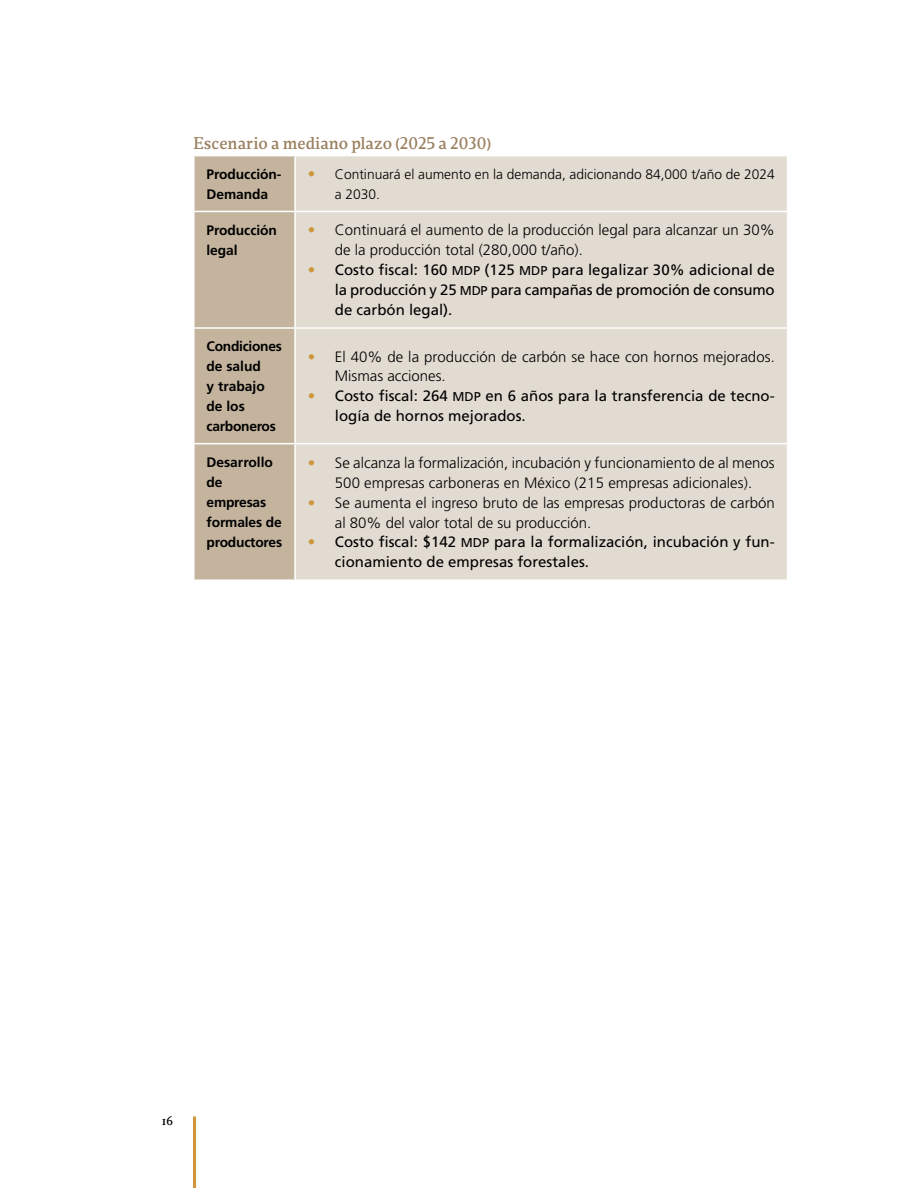
<style>
.page{position:relative;width:918px;height:1188px;background:#fff}
.page>*{position:absolute;margin:0;border:0;box-sizing:border-box;transform-origin:0 0}
.t1{font:500 16.2px "Dorica";color:#997f5d}
.t2{font:300 15px/20px "Frutiger";color:#000}
.t3{font:15px/20px "Frutiger";color:#000}
.t4{font:700 13.8px/20px "Frutiger";letter-spacing:-.005em;color:#000}
.t5{font:300 13.8px/20px "Frutiger";color:#000}
.t6{font:500 12px "Dorica";color:#000}
.s1{font-weight:400;font-size:15px;color:#d1963b}
.s2{font-weight:400;color:#d1963b}
.s3{color:#d1963b}
.s4{font-family:"Frutiger Roman SC850";font-size:12.75px}
</style>
<div class="page">
<hr style="left:193px;top:1116px;width:3px;height:72px;background:#d1963b">
<div style="left:195px;top:156px;width:99px;height:423px;background:#c4b49e"></div>
<div style="left:296px;top:156px;width:491px;height:423px;background:#e2dbd1"></div>
<hr style="left:193px;top:211px;width:102px;height:1px;background:#fff">
<hr style="left:295px;top:211px;width:493px;height:1px;background:#fff">
<hr style="left:193px;top:327px;width:102px;height:2px;background:#fff">
<hr style="left:295px;top:327px;width:493px;height:2px;background:#fff">
<hr style="left:193px;top:443px;width:102px;height:1px;background:#fff">
<hr style="left:295px;top:443px;width:493px;height:1px;background:#fff">
<p class="t1" style="left:193px;top:132px;width:299px">Escenario a mediano plazo (2025 a 2030)</p>
<p class="t4" style="left:207px;top:164px;width:76px">Producción-<br>Demanda</p>
<p class="t5" style="left:335px;top:164px;width:441px;text-indent:-27px"><span class="s1">•</span> Continuará el aumento en la demanda, adicionando 84,000 t/año de 2024 a 2030.</p>
<p class="t4" style="left:207px;top:220px;width:72px">Producción legal</p>
<p class="t2" style="left:335px;top:221px;width:441px;text-indent:-27px"><span class="s2">•</span> Continuará el aumento de la producción legal para alcanzar un 30% de la producción total (280,000 t/año).</p>
<p class="t3" style="left:335px;top:260px;width:441px;text-align:justify;text-indent:-27px"><span class="s3">•</span> Costo fiscal: 160 <span class="s4">MDP</span> (125 <span class="s4">MDP</span> para legalizar 30% adicional de la producción y 25 <span class="s4">MDP</span> para campañas de promoción de consumo de carbón legal).</p>
<p class="t4" style="left:207px;top:336px;width:77px">Condiciones de salud<br>y trabajo de los carboneros</p>
<p class="t2" style="left:335px;top:347px;width:442px;text-indent:-27px"><span class="s2">•</span> El 40% de la producción de carbón se hace con hornos mejorados.<br>Mismas acciones.</p>
<p class="t3" style="left:335px;top:386px;width:441px;text-indent:-27px"><span class="s3">•</span> Costo fiscal: 264 <span class="s4">MDP</span> en 6 años para la transferencia de tecno&shy;logía de hornos mejorados.</p>
<p class="t4" style="left:207px;top:452px;width:77px">Desarrollo de empresas formales de productores</p>
<p class="t2" style="left:308px;top:453px;width:468px;text-align:center"><span class="s2">•</span> Se alcanza la formalización, incubación y funcionamiento de al menos<br>500 empresas carboneras en México (215 empresas adicionales).</p>
<p class="t2" style="left:335px;top:493px;width:441px;text-indent:-27px"><span class="s2">•</span> Se aumenta el ingreso bruto de las empresas productoras de carbón al 80% del valor total de su producción.</p>
<p class="t3" style="left:335px;top:532px;width:441px;text-indent:-27px"><span class="s3">•</span> Costo fiscal: $142 <span class="s4">MDP</span> para la formalización, incubación y fun&shy;cionamiento de empresas forestales.</p>
<p class="t6" style="left:162px;top:1113px;width:13px">16</p>
</div>
